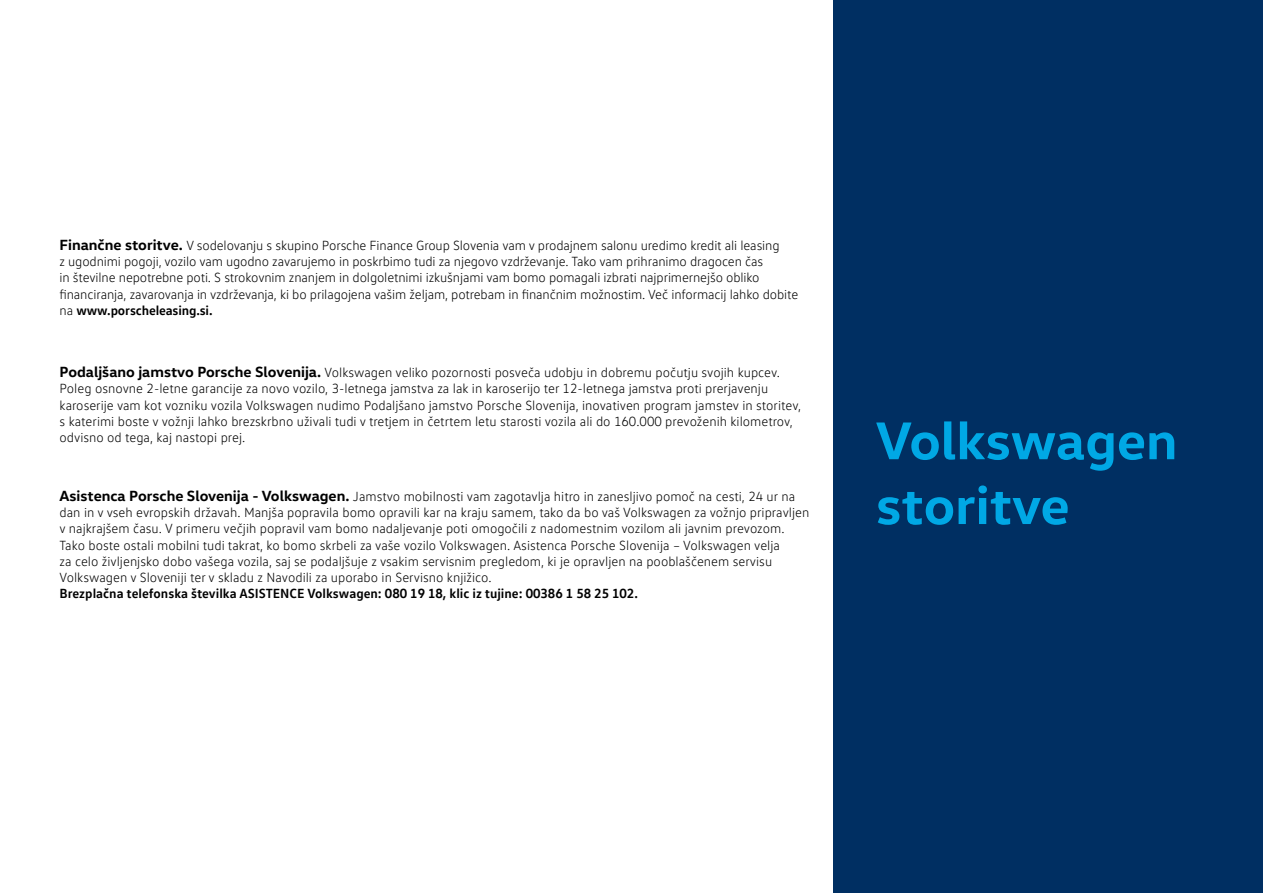
<style>
.page{position:relative;width:1263px;height:893px;background:#fff}
.page>*{position:absolute;margin:0;border:0;box-sizing:border-box;transform-origin:0 0}
.t1{font:700 54px/64.8px "VW Head";color:#00a8e5}
.t2{font:300 13.5px/16.2px "VW Text";color:#000}
.t3{font:700 13.5px "VW Text";color:#000}
.s1{font-family:"VW Head";font-weight:700;font-size:15px}
.s2{font-weight:700}
</style>
<div class="page">
<div style="left:833px;top:0;width:430px;height:893px;background:#002f62"></div>
<p class="t2" style="left:60px;top:237px;width:740px"><span class="s1">Finančne storitve.</span> V sodelovanju s skupino Porsche Finance Group Slovenia vam v prodajnem salonu uredimo kredit ali leasing<br>z ugodnimi pogoji, vozilo vam ugodno zavarujemo in poskrbimo tudi za njegovo vzdrževanje. Tako vam prihranimo dragocen čas<br>in številne nepotrebne poti. S strokovnim znanjem in dolgoletnimi izkušnjami vam bomo pomagali izbrati najprimernejšo obliko financiranja, zavarovanja in vzdrževanja, ki bo prilagojena vašim željam, potrebam in finančnim možnostim. Več informacij lahko dobite na <span class="s2">www.porscheleasing.si.</span></p>
<p class="t2" style="left:60px;top:364px;width:743px"><span class="s1">Podaljšano jamstvo Porsche Slovenija.</span> Volkswagen veliko pozornosti posveča udobju in dobremu počutju svojih kupcev.<br>Poleg osnovne 2-letne garancije za novo vozilo, 3-letnega jamstva za lak in karoserijo ter 12-letnega jamstva proti prerjavenju karoserije vam kot vozniku vozila Volkswagen nudimo Podaljšano jamstvo Porsche Slovenija, inovativen program jamstev in storitev, s katerimi boste v vožnji lahko brezskrbno uživali tudi v tretjem in četrtem letu starosti vozila ali do 160.000 prevoženih kilometrov, odvisno od tega, kaj nastopi prej.</p>
<p class="t2" style="left:60px;top:488px;width:751px"><span class="s1">Asistenca Porsche Slovenija - Volkswagen.</span> Jamstvo mobilnosti vam zagotavlja hitro in zanesljivo pomoč na cesti, 24 ur na dan in v vseh evropskih državah. Manjša popravila bomo opravili kar na kraju samem, tako da bo vaš Volkswagen za vožnjo pripravljen v najkrajšem času. V primeru večjih popravil vam bomo nadaljevanje poti omogočili z nadomestnim vozilom ali javnim prevozom.<br>Tako boste ostali mobilni tudi takrat, ko bomo skrbeli za vaše vozilo Volkswagen. Asistenca Porsche Slovenija – Volkswagen velja<br>za celo življenjsko dobo vašega vozila, saj se podaljšuje z vsakim servisnim pregledom, ki je opravljen na pooblaščenem servisu Volkswagen v Sloveniji ter v skladu z Navodili za uporabo in Servisno knjižico.</p>
<p class="t3" style="left:60px;top:585px;width:580px">Brezplačna telefonska številka ASISTENCE Volkswagen: 080 19 18, klic iz tujine: 00386 1 58 25 102.</p>
<h1 class="t1" style="left:876px;top:406px;width:303px">Volkswagen storitve</h1>
</div>
